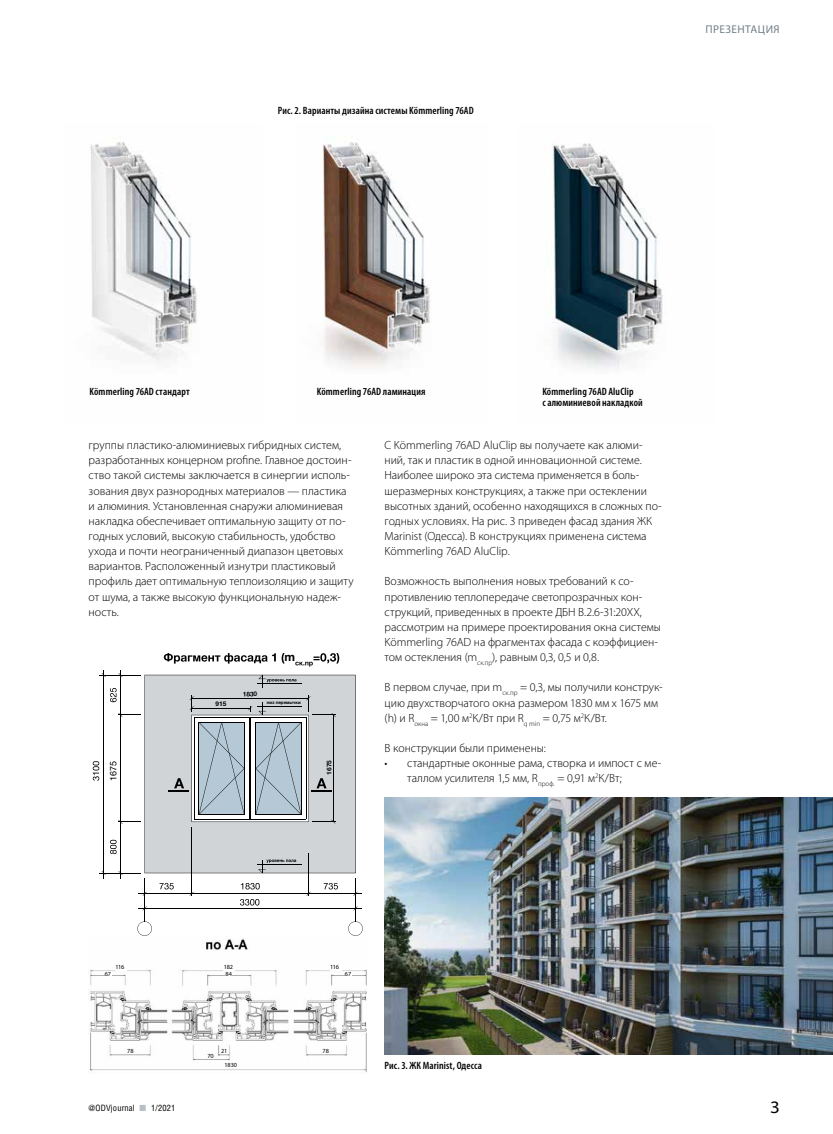
<style>
.page{position:relative;width:833px;height:1134px;background:#fff}
.page>*{position:absolute;margin:0;border:0;box-sizing:border-box;transform-origin:0 0}
.t1{font:semi-expanded 17.5px "Myriad Pro";color:#000}
.t2{font:300 11.88px/15.1px "Myriad Pro";color:#000}
.t3{font:700 11.75px "Helvetica Neue Cyr";color:#000}
.t4{font:11.25px "Myriad Pro";letter-spacing:.04em;color:#717e86}
.t5{font:600 condensed 10.62px/11.2px "Myriad Pro";letter-spacing:.01em;color:#000}
.t6{font:9px "Helvetica Neue Cyr";color:#000}
.t7{font:8.75px "Helios Cond C";letter-spacing:.02em;color:#000}
.t8{font:700 6.5px "Helvetica Neue Cyr";color:#000}
.t9{font:6.25px "Myriad Pro";letter-spacing:-.015em;color:#000}
.t10{font:700 4.5px "Helvetica Neue Cyr";color:#000}
.s1{color:#b6c0c6}
</style>
<div class="page">
<img style="left:90px;top:142px;width:108px;height:218px">
<img style="left:323px;top:142px;width:107px;height:226px">
<img style="left:551px;top:143px;width:112px;height:226px">
<img style="left:384px;top:797px;width:449px;height:257px">
<img style="left:90px;top:939px;width:277px;height:133px">
<div style="left:116px;top:964px;width:11px;height:6px;background:#fff"></div>
<div style="left:224px;top:964px;width:11px;height:6px;background:#fff"></div>
<div style="left:330px;top:964px;width:11px;height:6px;background:#fff"></div>
<div style="left:105px;top:971px;width:7px;height:6px;background:#fff"></div>
<div style="left:225px;top:971px;width:7px;height:6px;background:#fff"></div>
<div style="left:345px;top:971px;width:7px;height:6px;background:#fff"></div>
<div style="left:322px;top:1048px;width:7px;height:6px;background:#fff"></div>
<div style="left:221px;top:1048px;width:7px;height:6px;background:#fff"></div>
<div style="left:207px;top:1053px;width:7px;height:6px;background:#fff"></div>
<div style="left:127px;top:1048px;width:7px;height:6px;background:#fff"></div>
<div style="left:224px;top:1062px;width:14px;height:6px;background:#fff"></div>
<hr style="left:144px;top:878px;width:1px;height:43px;background:#000">
<hr style="left:355px;top:878px;width:1px;height:43px;background:#000">
<hr style="left:103px;top:670px;width:1px;height:209px;background:#000">
<hr style="left:191px;top:828px;width:1px;height:68px;background:#000">
<hr style="left:308px;top:853px;width:1px;height:43px;background:#000">
<hr style="left:138px;top:908px;width:224px;height:1px;background:#000">
<svg style="left:240px;top:899px;width:19px;height:6px"></svg>
<svg style="left:241px;top:883px;width:19px;height:6px"></svg>
<svg style="left:164px;top:653px;width:120px;height:11px"></svg>
<svg style="left:295px;top:653px;width:44px;height:14px"></svg>
<svg style="left:159px;top:883px;width:15px;height:6px"></svg>
<svg style="left:324px;top:883px;width:14px;height:6px"></svg>
<svg style="left:137px;top:921px;width:15px;height:15px"></svg>
<svg style="left:348px;top:921px;width:15px;height:15px"></svg>
<hr style="left:120px;top:670px;width:1px;height:209px;background:#000">
<hr style="left:138px;top:893px;width:224px;height:1px;background:#000">
<svg style="left:93px;top:673px;width:262px;height:202px"></svg>
<p class="t5" style="left:278px;top:105px;width:197px">Рис. 2. Варианты дизайна системы Kömmerling 76AD</p>
<p class="t4" style="left:705px;top:22px;width:76px">ПРЕЗЕНТАЦИЯ</p>
<p class="t5" style="left:89px;top:386px;width:102px">Kömmerling 76AD стандарт</p>
<p class="t5" style="left:317px;top:386px;width:110px">Kömmerling 76AD ламинация</p>
<p class="t5" style="left:542px;top:386px;width:102px">Kömmerling 76AD AluClip салюминиевой накладкой</p>
<p class="t2" style="left:89px;top:438px;width:267px">группы пластико-алюминиевых гибридных систем, разработанных концерном profine. Главное достоин&shy;ство такой системы заключается в синергии исполь&shy;зования двух разнородных материалов — пластика и алюминия. Установленная снаружи алюминиевая накладка обеспечивает оптимальную защиту от по&shy;годных условий, высокую стабильность, удобство ухода и почти неограниченный диапазон цветовых вариантов. Расположенный изнутри пластиковый профиль дает оптимальную теплоизоляцию и защиту от шума, а также высокую функциональную надеж&shy;ность.</p>
<p class="t2" style="left:384px;top:438px;width:279px">С Kömmerling 76АD AluClip вы получаете как алюми&shy;ний, так и пластик в одной инновационной системе.<br>Наиболее широко эта система применяется в боль&shy;шеразмерных конструкциях, а также при остеклении высотных зданий, особенно находящихся в сложных по&shy;годных условиях. На рис. 3 приведен фасад здания ЖК Marinist (Одесса). В конструкциях применена система Kömmerling 76АD AluClip.</p>
<p class="t2" style="left:384px;top:574px;width:278px">Возможность выполнения новых требований к со&shy;противлению теплопередаче светопрозрачных кон&shy;струкций, приведенных в проекте ДБН В.2.6-31:20ХХ, рассмотрим на примере проектирования окна системы Kömmerling 76AD на фрагментах фасада с коэффициен&shy;том остекления (m<sub>ск.пр</sub>), равным 0,3, 0,5 и 0,8.</p>
<p class="t2" style="left:384px;top:680px;width:280px">В первом случае, при m<sub>ск.пр</sub> = 0,3, мы получили конструк&shy;цию двухстворчатого окна размером 1830 мм х 1675 мм (h) и R<sub>окна</sub> = 1,00 м<sup>2</sup>К/Вт при R<sub>q</sub> <sub>min</sub> = 0,75 м<sup>2</sup>К/Вт.</p>
<p class="t2" style="left:384px;top:741px;width:163px">В конструкции были применены:</p>
<p class="t2" style="left:407px;top:756px;width:256px;text-indent:-23px">• стандартные оконные рама, створка и импост с ме&shy;таллом усилителя 1,5 мм, R<sub>проф.</sub> = 0,91 м<sup>2</sup>К/Вт;</p>
<p class="t3" style="left:284px;top:651px;width:12px">m</p>
<p class="t8" style="left:254px;top:690px;width:5px">0</p>
<p class="t8" style="left:215px;top:701px;width:12px">915</p>
<p class="t10" style="left:267px;top:700px;width:36px">низ перемычки</p>
<p class="t6" style="left:108px;top:781px;width:22px;rotate:-90deg">1675</p>
<p class="t8" style="left:325px;top:775px;width:16px;rotate:-90deg">1675</p>
<p class="t9" style="left:116px;top:963px;width:10px">116</p>
<p class="t9" style="left:224px;top:963px;width:11px">182</p>
<p class="t9" style="left:330px;top:963px;width:10px">116</p>
<p class="t9" style="left:105px;top:970px;width:8px">67</p>
<p class="t9" style="left:225px;top:970px;width:8px">84</p>
<p class="t9" style="left:345px;top:970px;width:8px">67</p>
<p class="t9" style="left:127px;top:1047px;width:8px">78</p>
<p class="t9" style="left:221px;top:1047px;width:8px">21</p>
<p class="t9" style="left:322px;top:1047px;width:8px">78</p>
<p class="t9" style="left:207px;top:1052px;width:8px">70</p>
<p class="t9" style="left:224px;top:1061px;width:14px">1830</p>
<p class="t5" style="left:384px;top:1060px;width:99px">Рис. 3. ЖК Marinist, Одесса</p>
<p class="t7" style="left:89px;top:1103px;width:88px">@ODVjournal <span class="s1">■</span> 1/2021</p>
<h1 class="t1" style="left:770px;top:1097px;width:11px">3</h1>
</div>
